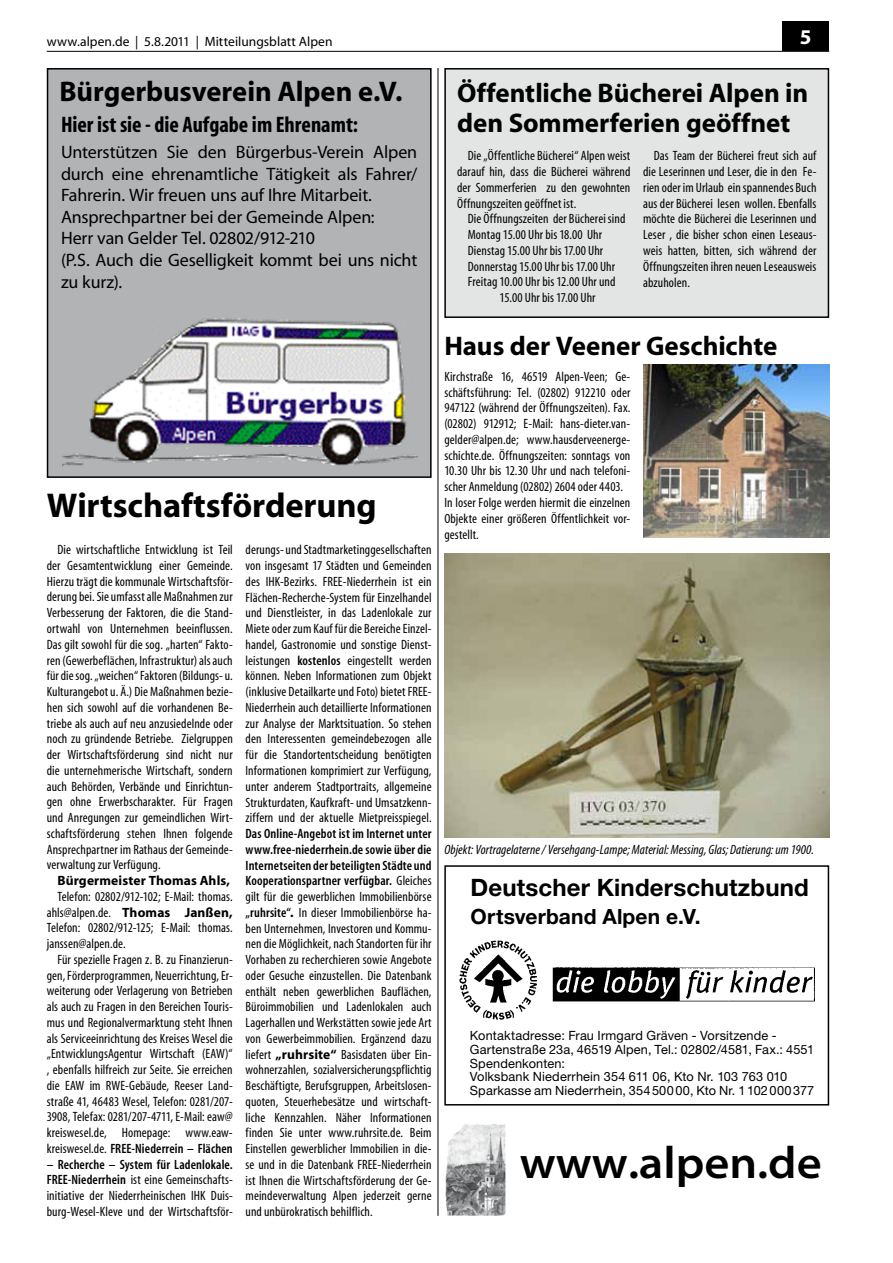
<style>
.page{position:relative;width:893px;height:1263px;background:#fff}
.page>*{position:absolute;margin:0;border:0;box-sizing:border-box;transform-origin:0 0}
.t1{font:600 semi-expanded 45px "Myriad Pro";color:#000}
.t2{font:700 34.5px "Myriad";letter-spacing:-.005em;color:#000}
.t3{font:700 28.5px "Myriad";letter-spacing:-.005em;color:#000}
.t4{font:700 27px/30px "Myriad";letter-spacing:-.005em;color:#000}
.t5{font:700 24px "Helvetica Neue";letter-spacing:.005em;color:#000}
.t6{font:700 condensed 22.5px "Myriad";color:#000}
.t7{font:700 21px "Helvetica Neue";letter-spacing:.005em;color:#000}
.t8{font:700 21px "Myriad";color:#fff}
.t9{font:18px/21.6px "Myriad";letter-spacing:-.01em;color:#000}
.t10{font:condensed 13.5px/15.8px "Myriad";letter-spacing:.005em;color:#000;text-align:justify}
.t11{font:italic condensed 13.5px "Myriad";letter-spacing:.005em;color:#000}
.t12{font:13.5px "Myriad";letter-spacing:.005em;color:#000}
.t13{font:700 13.5px "Myriad";letter-spacing:.01em;color:#000}
.t14{font:12.75px/13.5px "Helvetica Neue";letter-spacing:.01em;color:#000}
.s1{font-weight:700;font-stretch:normal}
.s2{font-weight:600}
</style>
<div class="page">
<div style="left:782px;top:21px;width:47px;height:30px;background:#000"></div>
<hr style="left:47px;top:51px;width:782px;height:1px;background:#000">
<div style="left:48px;top:69px;width:383px;height:408px;background:#b1b3b4"></div>
<div style="left:47px;top:68px;width:385px;height:410px;border:2px solid #000"></div>
<div style="left:445px;top:69px;width:383px;height:248px;background:#e3e4e4"></div>
<div style="left:444px;top:68px;width:385px;height:250px;border:2px solid #000"></div>
<hr style="left:438px;top:68px;width:1px;height:1148px;background:#000">
<img style="left:445px;top:1124px;width:60px;height:91px">
<img style="left:643px;top:364px;width:186px;height:173px">
<img style="left:444px;top:553px;width:385px;height:285px">
<div style="left:444px;top:865px;width:385px;height:240px;border:2px solid #000"></div>
<img style="left:459px;top:940px;width:355px;height:79px">
<img style="left:62px;top:318px;width:356px;height:148px">
<p class="t12" style="left:47px;top:35px;width:287px">www.alpen.de | 5.8.2011 | Mitteilungsblatt Alpen</p>
<h3 class="t8" style="left:800px;top:26px;width:13px">5</h3>
<h3 class="t3" style="left:60px;top:77px;width:344px">Bürgerbusverein Alpen e.V.</h3>
<h3 class="t6" style="left:61px;top:113px;width:299px">Hier ist sie - die Aufgabe im Ehrenamt:</h3>
<p class="t9" style="left:61px;top:142px;width:358px">Unterstützen Sie den Bürgerbus-Verein Alpen durch eine ehrenamtliche Tätigkeit als Fahrer/ Fahrerin. Wir freuen uns auf Ihre Mitarbeit.<br>Ansprechpartner bei der Gemeinde Alpen:<br>Herr van Gelder Tel. 02802/912-210<br>(P.S. Auch die Geselligkeit kommt bei uns nicht zu kurz).</p>
<h3 class="t4" style="left:457px;top:79px;width:353px">Öffentliche Bücherei Alpen in den Sommerferien geöffnet</h3>
<p class="t10" style="left:457px;top:149px;width:175px;text-indent:11px">Die „Öffentliche Bücherei“ Alpen weist darauf hin, dass die Bücherei während der Sommerferien zu den gewohnten Öffnungszeiten geöffnet ist.</p>
<p class="t10" style="left:468px;top:212px;width:159px">Die Öffnungszeiten der Bücherei sind</p>
<p class="t10" style="left:468px;top:227px;width:136px">Montag 15.00 Uhr bis 18.00 Uhr</p>
<p class="t10" style="left:468px;top:243px;width:137px">Dienstag 15.00 Uhr bis 17.00 Uhr</p>
<p class="t10" style="left:468px;top:259px;width:149px">Donnerstag 15.00 Uhr bis 17.00 Uhr</p>
<p class="t10" style="left:468px;top:275px;width:149px">Freitag 10.00 Uhr bis 12.00 Uhr und</p>
<p class="t10" style="left:500px;top:290px;width:97px">15.00 Uhr bis 17.00 Uhr</p>
<p class="t10" style="left:643px;top:149px;width:175px;text-indent:11px">Das Team der Bücherei freut sich auf die Leserinnen und Leser, die in den Fe&shy;rien oder im Urlaub ein spannendes Buch aus der Bücherei lesen wollen. Ebenfalls möchte die Bücherei die Leserinnen und Leser , die bisher schon einen Leseaus&shy;weis hatten, bitten, sich während der Öffnungszeiten ihren neuen Leseausweis abzuholen.</p>
<h2 class="t2" style="left:47px;top:488px;width:331px">Wirtschaftsförderung</h2>
<p class="t10" style="left:47px;top:542px;width:188px;text-indent:11px">Die wirtschaftliche Entwicklung ist Teil der Gesamtentwicklung einer Gemeinde.<br>Hierzu trägt die kommunale Wirtschaftsför&shy;derung bei. Sie umfasst alle Maßnahmen zur Verbesserung der Faktoren, die die Stand&shy;ortwahl von Unternehmen beeinflussen.<br>Das gilt sowohl für die sog. „harten“ Fakto&shy;ren (Gewerbeflächen, Infrastruktur) als auch für die sog. „weichen“ Faktoren (Bildungs- u.<br>Kulturangebot u. Ä.) Die Maßnahmen bezie&shy;hen sich sowohl auf die vorhandenen Be&shy;triebe als auch auf neu anzusiedelnde oder noch zu gründende Betriebe. Zielgruppen der Wirtschaftsförderung sind nicht nur die unternehmerische Wirtschaft, sondern auch Behörden, Verbände und Einrichtun&shy;gen ohne Erwerbscharakter. Für Fragen und Anregungen zur gemeindlichen Wirt&shy;schaftsförderung stehen Ihnen folgende Ansprechpartner im Rathaus der Gemeinde&shy;verwaltung zur Verfügung.</p>
<p class="t13" style="left:57px;top:874px;width:174px">Bürgermeister Thomas Ahls,</p>
<p class="t10" style="left:47px;top:889px;width:188px;text-indent:11px">Telefon: 02802/912-102; E-Mail: thomas. ahls@alpen.de. <span class="s1">Thomas Janßen, </span>Telefon: 02802/912-125; E-Mail: thomas. janssen@alpen.de.</p>
<p class="t10" style="left:47px;top:952px;width:188px;text-indent:11px">Für spezielle Fragen z. B. zu Finanzierun&shy;gen, Förderprogrammen, Neuerrichtung, Er&shy;weiterung oder Verlagerung von Betrieben als auch zu Fragen in den Bereichen Touris&shy;mus und Regionalvermarktung steht Ihnen als Serviceeinrichtung des Kreises Wesel die „EntwicklungsAgentur Wirtschaft (EAW)“ , ebenfalls hilfreich zur Seite. Sie erreichen die EAW im RWE-Gebäude, Reeser Land&shy;straße 41, 46483 Wesel, Telefon: 0281/207- 3908, Telefax: 0281/207-4711, E-Mail: eaw@ kreiswesel.de, Homepage: www.eaw&shy;kreiswesel.de. <span class="s2">FREE-Niederrein – Flächen</span></p>
<p class="t10" style="left:47px;top:1157px;width:188px"><span class="s2">– Recherche – System für Ladenlokale.<br>FREE-Niederrhein</span> ist eine Gemeinschafts&shy;initiative der Niederrheinischen IHK Duis&shy;burg-Wesel-Kleve und der Wirtschaftsför-</p>
<p class="t10" style="left:246px;top:543px;width:188px">derungs- und Stadtmarketinggesellschaften von insgesamt 17 Städten und Gemeinden des IHK-Bezirks. FREE-Niederrhein ist ein Flächen-Recherche-System für Einzelhandel und Dienstleister, in das Ladenlokale zur Miete oder zum Kauf für die Bereiche Einzel&shy;handel, Gastronomie und sonstige Dienst&shy;leistungen <span class="s2">kostenlos</span> eingestellt werden können. Neben Informationen zum Objekt (inklusive Detailkarte und Foto) bietet FREE-Niederrhein auch detaillierte Informationen zur Analyse der Marktsituation. So stehen den Interessenten gemeindebezogen alle für die Standortentscheidung benötigten Informationen komprimiert zur Verfügung, unter anderem Stadtportraits, allgemeine Strukturdaten, Kaufkraft- und Umsatzkenn&shy;ziffern und der aktuelle Mietpreisspiegel.</p>
<p class="t10" style="left:246px;top:826px;width:188px"><span class="s2">Das Online-Angebot ist im Internet unter www.free-niederrhein.de sowie über die Internetseiten der beteiligten Städte und Kooperationspartner verfügbar.</span> Gleiches gilt für die gewerblichen Immobilienbörse <span class="s2">„ruhrsite“</span><span class="s1">.</span> In dieser Immobilienbörse ha&shy;ben Unternehmen, Investoren und Kommu&shy;nen die Möglichkeit, nach Standorten für ihr Vorhaben zu recherchieren sowie Angebote oder Gesuche einzustellen. Die Datenbank enthält neben gewerblichen Bauflächen, Büroimmobilien und Ladenlokalen auch Lagerhallen und Werkstätten sowie jede Art von Gewerbeimmobilien. Ergänzend dazu liefert <span class="s1">„ruhrsite“</span> Basisdaten über Ein&shy;wohnerzahlen, sozialversicherungspflichtig Beschäftigte, Berufsgruppen, Arbeitslosen&shy;quoten, Steuerhebesätze und wirtschaft&shy;liche Kennzahlen. Näher Informationen finden Sie unter www.ruhrsite.de. Beim Einstellen gewerblicher Immobilien in die&shy;se und in die Datenbank FREE-Niederrhein ist Ihnen die Wirtschaftsförderung der Ge&shy;meindeverwaltung Alpen jederzeit gerne und unbürokratisch behilflich.</p>
<h3 class="t4" style="left:444px;top:332px;width:334px">Haus der Veener Geschichte</h3>
<p class="t10" style="left:444px;top:369px;width:188px;text-align:left">Kirchstraße 16, 46519 Alpen-Veen; Ge&shy;schäftsführung: Tel. (02802) 912210 oder 947122 (während der Öffnungszeiten). Fax. (02802) 912912; E-Mail: hans-dieter.van&shy;gelder@alpen.de; www.hausderveenerge&shy;schichte.de. Öffnungszeiten: sonntags von 10.30 Uhr bis 12.30 Uhr und nach telefoni&shy;scher Anmeldung (02802) 2604 oder 4403.<br>In loser Folge werden hiermit die einzelnen Objekte einer größeren Öffentlichkeit vor&shy;gestellt.</p>
<p class="t11" style="left:444px;top:842px;width:371px">Objekt: Vortragelaterne / Versehgang-Lampe; Material: Messing, Glas; Datierung: um 1900.</p>
<h3 class="t5" style="left:471px;top:872px;width:340px">Deutscher Kinderschutzbund</h3>
<h3 class="t7" style="left:471px;top:904px;width:231px">Ortsverband Alpen e.V.</h3>
<p class="t14" style="left:470px;top:1029px;width:346px">Kontaktadresse: Frau Irmgard Gräven - Vorsitzende - Gartenstraße 23a, 46519 Alpen, Tel.: 02802/4581, Fax.: 4551<br>Spendenkonten:<br>Volksbank Niederrhein 354 611 06, Kto Nr. 103 763 010<br>Sparkasse am Niederrhein, 35450000, Kto Nr. 1102000377</p>
<h1 class="t1" style="left:520px;top:1137px;width:303px">www.alpen.de</h1>
</div>
